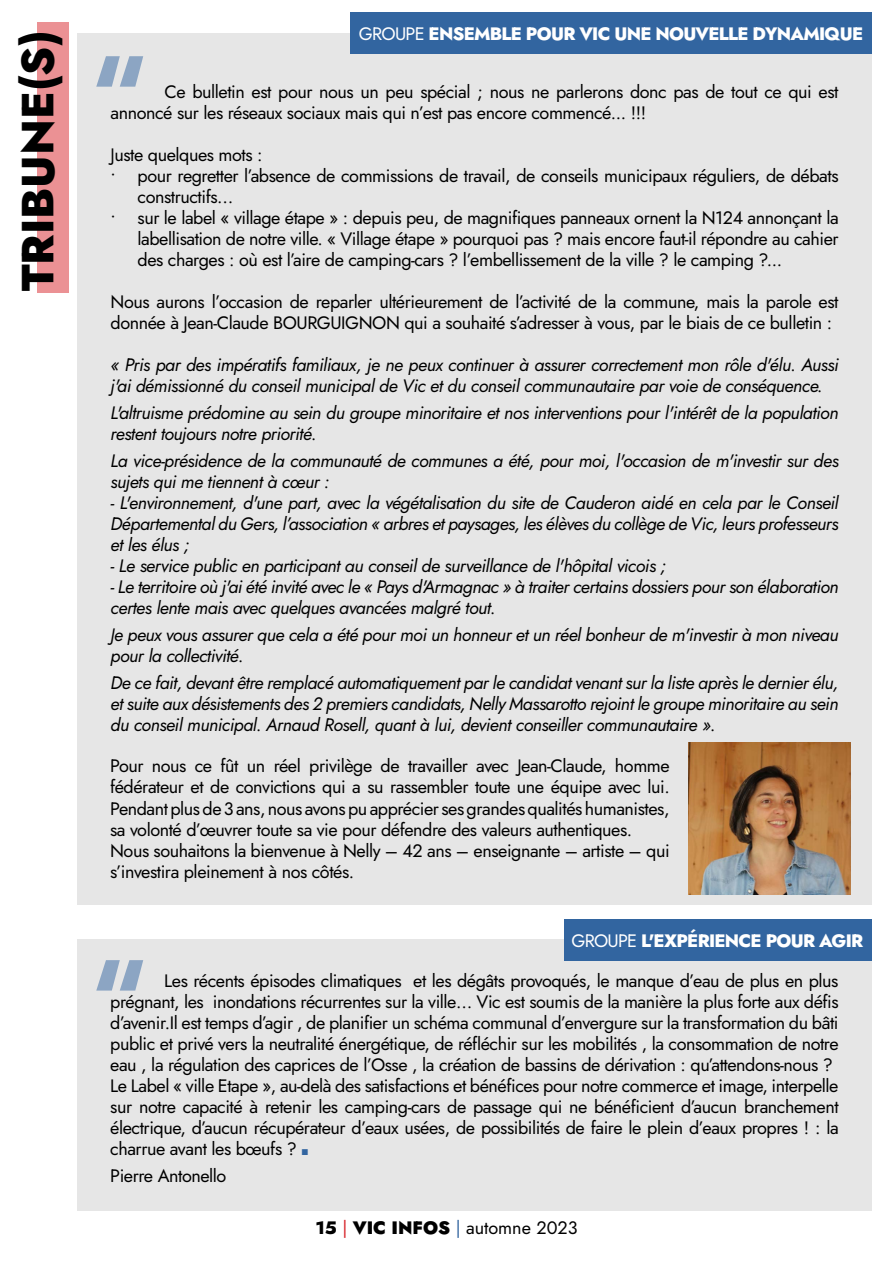
<style>
.page{position:relative;width:893px;height:1263px;background:#fff}
.page>*{position:absolute;margin:0;border:0;box-sizing:border-box;transform-origin:0 0}
.t1{font:900 108px "Avenir LT Std";color:#3265a0}
.t2{font:800 45px "Jost";color:#000}
.t3{font:18px/21px "Jost";letter-spacing:-.025em;color:#000}
.t4{font:italic 18px/21px "Jost";letter-spacing:-.025em;color:#000}
.t5{font:800 18px "Jost";letter-spacing:-.04em;color:#fff}
.t6{font:18px "Jost";color:#000}
.s1{font-weight:400}
.s2{font-family:"Acumin Variable Concept";font-size:22.5px;color:#3265a0}
.s3{font-weight:800}
.s4{color:#d72329}
.s5{font-weight:900}
.s6{color:#3265a0}
</style>
<div class="page">
<div style="left:77px;top:33px;width:795px;height:872px;background:#e6e6e6"></div>
<div style="left:37px;top:22px;width:32px;height:271px;background:#eb9194"></div>
<div style="left:351px;top:13px;width:521px;height:41px;background:#3265a0"></div>
<div style="left:77px;top:939px;width:795px;height:272px;background:#e6e6e6"></div>
<div style="left:564px;top:919px;width:308px;height:42px;background:#3265a0"></div>
<img style="left:688px;top:742px;width:162px;height:152px">
<h2 class="t2" style="left:7px;top:291px;width:262px;rotate:-90deg">TRIBUNE(S)</h2>
<p class="t5" style="left:359px;top:22px;width:506px"><span class="s1">GROUPE</span> ENSEMBLE POUR VIC UNE NOUVELLE DYNAMIQUE</p>
<h1 class="t1" style="left:92px;top:30px;width:57px">‘‘</h1>
<p class="t3" style="left:111px;top:81px;width:729px;text-indent:54px">Ce bulletin est pour nous un peu spécial ; nous ne parlerons donc pas de tout ce qui est annoncé sur les réseaux sociaux mais qui n’est pas encore commencé... !!!</p>
<p class="t3" style="left:111px;top:144px;width:154px">Juste quelques mots :</p>
<p class="t3" style="left:138px;top:165px;width:702px;text-indent:-27px">• pour regretter l’absence de commissions de travail, de conseils municipaux réguliers, de débats constructifs…</p>
<p class="t3" style="left:138px;top:207px;width:703px;text-align:justify;text-indent:-27px">• sur le label « village étape » : depuis peu, de magnifiques panneaux ornent la N124 annonçant la labellisation de notre ville. « Village étape » pourquoi pas ? mais encore faut-il répondre au cahier des charges : où est l’aire de camping-cars ? l’embellissement de la ville ? le camping ?...</p>
<p class="t3" style="left:111px;top:291px;width:729px">Nous aurons l’occasion de reparler ultérieurement de l’activité de la commune, mais la parole est donnée à Jean-Claude BOURGUIGNON qui a souhaité s’adresser à vous, par le biais de ce bulletin :</p>
<p class="t4" style="left:111px;top:354px;width:729px">« Pris par des impératifs familiaux, je ne peux continuer à assurer correctement mon rôle d'élu. Aussi j'ai démissionné du conseil municipal de Vic et du conseil communautaire par voie de conséquence.</p>
<p class="t4" style="left:111px;top:402px;width:729px">L'altruisme prédomine au sein du groupe minoritaire et nos interventions pour l'intérêt de la population restent toujours notre priorité.</p>
<p class="t4" style="left:111px;top:450px;width:730px">La vice-présidence de la communauté de communes a été, pour moi, l'occasion de m'investir sur des sujets qui me tiennent à cœur :</p>
<p class="t4" style="left:111px;top:492px;width:730px;text-align:justify">- L'environnement, d'une part, avec la végétalisation du site de Cauderon aidé en cela par le Conseil Départemental du Gers, l’association « arbres et paysages, les élèves du collège de Vic, leurs professeurs et les élus ;</p>
<p class="t4" style="left:111px;top:555px;width:557px">- Le service public en participant au conseil de surveillance de l'hôpital vicois ;</p>
<p class="t4" style="left:111px;top:576px;width:730px">- Le territoire où j'ai été invité avec le « Pays d'Armagnac » à traiter certains dossiers pour son élaboration certes lente mais avec quelques avancées malgré tout.</p>
<p class="t4" style="left:111px;top:624px;width:729px">Je peux vous assurer que cela a été pour moi un honneur et un réel bonheur de m'investir à mon niveau pour la collectivité.</p>
<p class="t4" style="left:111px;top:672px;width:730px;text-align:justify">De ce fait, devant être remplacé automatiquement par le candidat venant sur la liste après le dernier élu, et suite aux désistements des 2 premiers candidats, Nelly Massarotto rejoint le groupe minoritaire au sein du conseil municipal. Arnaud Rosell, quant à lui, devient conseiller communautaire ».</p>
<p class="t3" style="left:110px;top:756px;width:561px">Pour nous ce fût un réel privilège de travailler avec Jean-Claude, homme fédérateur et de convictions qui a su rassembler toute une équipe avec lui.<br>Pendant plus de 3 ans, nous avons pu apprécier ses grandes qualités humanistes, sa volonté d’œuvrer toute sa vie pour défendre des valeurs authentiques.<br>Nous souhaitons la bienvenue à Nelly – 42 ans – enseignante – artiste – qui s’investira pleinement à nos côtés.</p>
<p class="t5" style="left:571px;top:928px;width:293px"><span class="s1">GROUPE</span> L'EXPÉRIENCE POUR AGIR</p>
<h1 class="t1" style="left:92px;top:934px;width:57px">‘‘</h1>
<p class="t3" style="left:110px;top:971px;width:730px;text-indent:54px">Les récents épisodes climatiques et les dégâts provoqués, le manque d’eau de plus en plus prégnant, les inondations récurrentes sur la ville… Vic est soumis de la manière la plus forte aux défis d’avenir.Il est temps d’agir , de planifier un schéma communal d’envergure sur la transformation du bâti public et privé vers la neutralité énergétique, de réfléchir sur les mobilités , la consommation de notre eau , la régulation des caprices de l’Osse , la création de bassins de dérivation : qu’attendons-nous ?<br>Le Label « ville Etape », au-delà des satisfactions et bénéfices pour notre commerce et image, interpelle sur notre capacité à retenir les camping-cars de passage qui ne bénéficient d’aucun branchement électrique, d’aucun récupérateur d’eaux usées, de possibilités de faire le plein d’eaux propres ! : la charrue avant les bœufs ? <span class="s2">.</span></p>
<p class="t3" style="left:110px;top:1166px;width:118px">Pierre Antonello</p>
<p class="t6" style="left:315px;top:1215px;width:264px"><span class="s3">15</span> <span class="s4">|</span> <span class="s5">VIC INFOS</span> <span class="s6">|</span> automne 2023</p>
</div>
